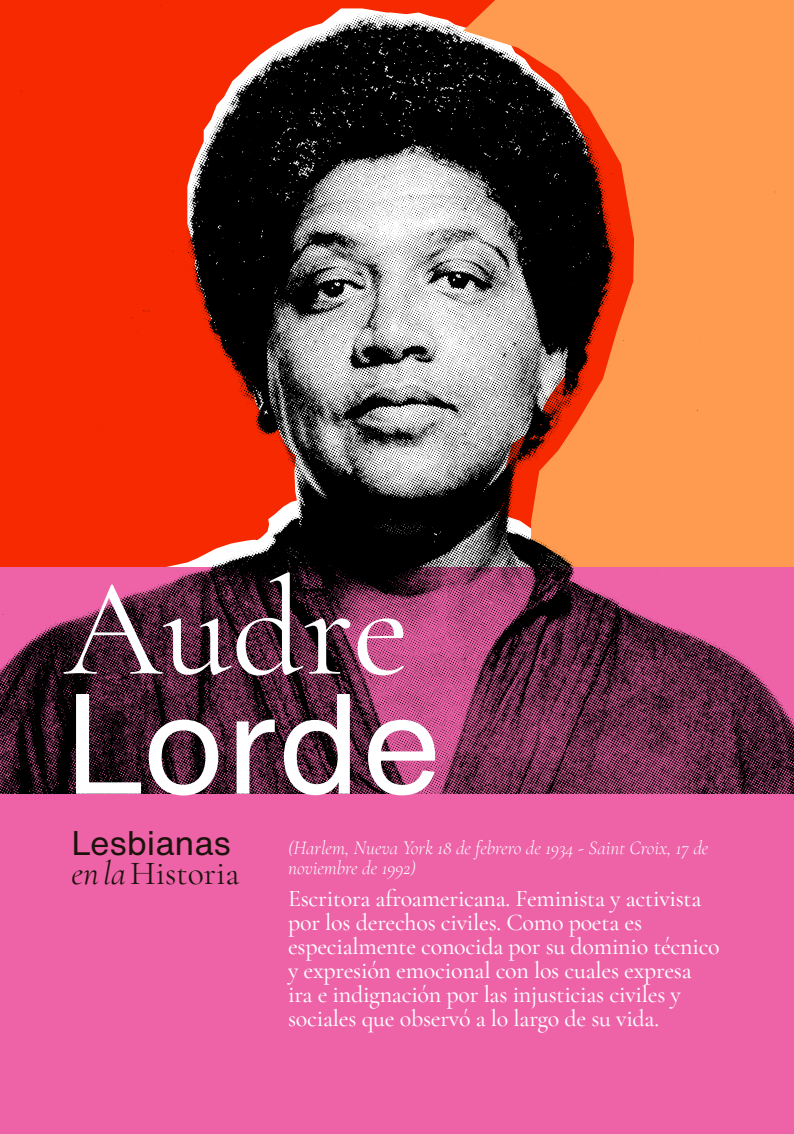
<style>
.page{position:relative;width:794px;height:1134px;background:#fff}
.page>*{position:absolute;margin:0;border:0;box-sizing:border-box;transform-origin:0 0}
.t1{font:140px "Cormorant Garamond";color:#fff}
.t2{font:140px "Helvetica Now Text";color:#fff}
.t3{font:33.68px "Cormorant Garamond";color:#1e120d}
.t4{font:33.68px "Helvetica Now Text";color:#1e120d}
.t5{font:500 24px/24px "Cormorant Garamond";letter-spacing:-.01em;color:#fff}
.t6{font:italic 300 19.2px/19.2px "Cormorant Garamond";color:#fff}
.s1{font-style:italic}
</style>
<div class="page">
<div style="left:0;top:567px;width:794px;height:567px;background:#ee63a8"></div>
<img style="left:0;top:0;width:794px;height:794px">
<h1 class="t1" style="left:64px;top:544px;width:347px">Audre</h1>
<h1 class="t2" style="left:64px;top:638px;width:379px">Lorde</h1>
<h2 class="t4" style="left:71px;top:817px;width:161px">Lesbianas</h2>
<h2 class="t3" style="left:71px;top:852px;width:169px"><span class="s1">en la</span>Historia</h2>
<p class="t6" style="left:288px;top:839px;width:422px">(Harlem, Nueva York 18 de febrero de 1934 - Saint Croix, 17 de noviembre de 1992)</p>
<p class="t5" style="left:288px;top:886px;width:433px">Escritora afroamericana. Feminista y activista por los derechos civiles. Como poeta es especialmente conocida por su dominio técnico y expresión emocional con los cuales expresa ira e indignación por las injusticias civiles y sociales que observó a lo largo de su vida.</p>
</div>
